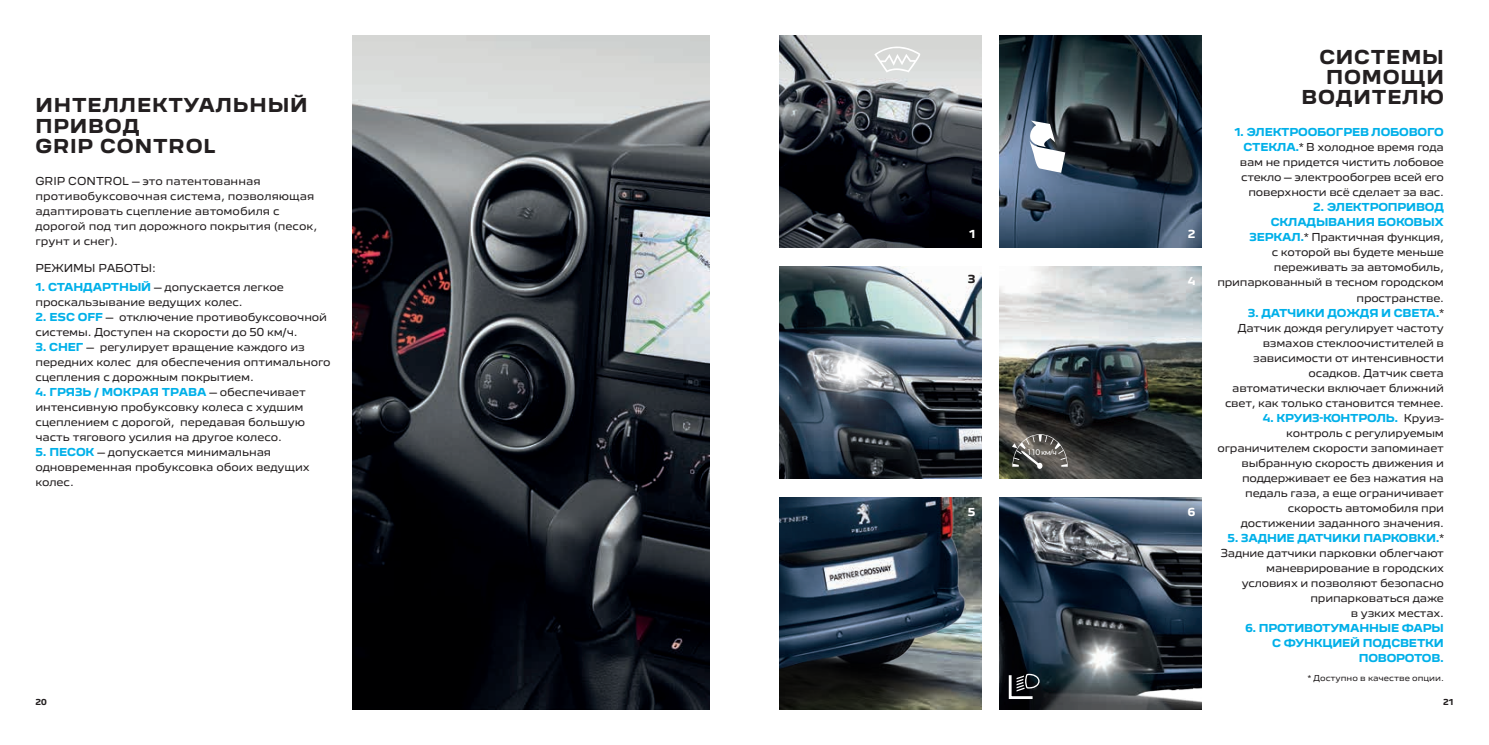
<style>
.page{position:relative;width:1489px;height:745px;background:#fff}
.page>*{position:absolute;margin:0;border:0;box-sizing:border-box;transform-origin:0 0}
.t1{font:700 17.5px/20px "Peugeot New Cyrillic Beta 1";letter-spacing:.05em;color:#231f20}
.t2{font:700 10.12px "Peugeot New Cyrillic Beta 1";color:#fff}
.t3{font:700 10.12px "Peugeot New Cyrillic Beta 1";color:#231f20}
.t4{font:10px/15px "Peugeot New Cyrillic Beta 1";letter-spacing:-.02em;color:#231f20}
.t5{font:10px/15px "Peugeot New Cyrillic Beta 1";color:#231f20}
.t6{font:700 10px/15px "Peugeot New Cyrillic Beta 1";letter-spacing:-.02em;color:#00b0e9;text-align:right}
.t7{font:8.38px "Peugeot";color:#fff}
.t8{font:7.5px "Peugeot New Cyrillic Beta 1";color:#231f20}
.t9{font:700 7.5px "Peugeot New Cyrillic Beta 1";color:#231f20}
.s1{font-weight:700;color:#00b0e9}
</style>
<div class="page">
<img style="left:779px;top:497px;width:202px;height:212px">
<img style="left:353px;top:35px;width:356px;height:674px">
<img style="left:779px;top:35px;width:202px;height:213px">
<img style="left:999px;top:35px;width:202px;height:213px">
<svg style="left:1029px;top:120px;width:36px;height:53px"></svg>
<img style="left:999px;top:497px;width:202px;height:212px">
<svg style="left:1007px;top:672px;width:32px;height:28px"></svg>
<img style="left:999px;top:266px;width:202px;height:212px">
<svg style="left:1011px;top:434px;width:56px;height:34px;background:#6a6863"></svg>
<img style="left:779px;top:266px;width:202px;height:212px">
<img style="left:780px;top:308px;width:159px;height:142px">
<svg style="left:874px;top:38px;width:47px;height:34px"></svg>
<h1 class="t1" style="left:35px;top:95px;width:274px">ИНТЕЛЛЕКТУАЛЬНЫЙ<br>ПРИВОД<br>GRIP CONTROL</h1>
<p class="t5" style="left:35px;top:173px;width:283px">GRIP CONTROL – это патентованная противобуксовочная система, позволяющая адаптировать сцепление автомобиля с дорогой под тип дорожного покрытия (песок, грунт и снег).</p>
<p class="t4" style="left:35px;top:261px;width:122px">РЕЖИМЫ РАБОТЫ:</p>
<p class="t4" style="left:35px;top:279px;width:250px"><span class="s1">1. СТАНДАРТНЫЙ</span> – допускается легкое проскальзывание ведущих колес.</p>
<p class="t4" style="left:35px;top:309px;width:293px"><span class="s1">2. ESC OFF</span> – отключение противобуксовочной системы. Доступен на скорости до 50 км/ч.</p>
<p class="t4" style="left:35px;top:339px;width:296px"><span class="s1">3. СНЕГ</span> – регулирует вращение каждого из передних колес для обеспечения оптимального сцепления с дорожным покрытием.</p>
<p class="t4" style="left:35px;top:384px;width:272px"><span class="s1">4. ГРЯЗЬ / МОКРАЯ ТРАВА</span> – обеспечивает интенсивную пробуксовку колеса с худшим сцеплением с дорогой, передавая большую часть тягового усилия на другое колесо.</p>
<p class="t4" style="left:35px;top:444px;width:276px"><span class="s1">5. ПЕСОК</span> – допускается минимальная одновременная пробуксовка обоих ведущих колес.</p>
<p class="t2" style="left:968px;top:227px;width:8px">1</p>
<p class="t2" style="left:1187px;top:227px;width:9px">2</p>
<p class="t3" style="left:967px;top:272px;width:9px">3</p>
<p class="t7" style="left:1026px;top:445px;width:32px">110 км/ч</p>
<p class="t2" style="left:1187px;top:274px;width:9px">4</p>
<p class="t2" style="left:967px;top:504px;width:9px">5</p>
<p class="t2" style="left:1187px;top:504px;width:9px">6</p>
<h1 class="t1" style="left:1301px;top:46px;width:144px;text-align:right">СИСТЕМЫ<br>ПОМОЩИ<br>ВОДИТЕЛЮ</h1>
<p class="t4" style="left:1234px;top:125px;width:211px;text-align:right"><span class="s1">1. ЭЛЕКТРООБОГРЕВ ЛОБОВОГО<br>СТЕКЛА.</span>* В холодное время года вам не придется чистить лобовое стекло – электрообогрев всей его поверхности всё сделает за вас.</p>
<p class="t4" style="left:1217px;top:200px;width:228px;text-align:right"><span class="s1">2. ЭЛЕКТРОПРИВОД<br>СКЛАДЫВАНИЯ БОКОВЫХ<br>ЗЕРКАЛ.</span>* Практичная функция,<br>с которой вы будете меньше переживать за автомобиль, припаркованный в тесном городском пространстве.</p>
<p class="t4" style="left:1224px;top:305px;width:220px;text-align:right"><span class="s1">3. ДАТЧИКИ ДОЖДЯ И СВЕТА.</span>*<br>Датчик дождя регулирует частоту взмахов стеклоочистителей в зависимости от интенсивности осадков. Датчик света автоматически включает ближний свет, как только становится темнее.</p>
<p class="t4" style="left:1217px;top:410px;width:228px;text-align:right"><span class="s1">4. КРУИЗ-КОНТРОЛЬ.</span> Круиз&shy;контроль с регулируемым ограничителем скорости запоминает выбранную скорость движения и поддерживает ее без нажатия на педаль газа, а еще ограничивает скорость автомобиля при достижении заданного значения.</p>
<p class="t4" style="left:1220px;top:530px;width:225px;text-align:right"><span class="s1">5. ЗАДНИЕ ДАТЧИКИ ПАРКОВКИ.</span>*<br>Задние датчики парковки облегчают маневрирование в городских условиях и позволяют безопасно припарковаться даже<br>в узких местах.</p>
<p class="t6" style="left:1245px;top:619px;width:200px">6. ПРОТИВОТУМАННЫЕ ФАРЫ<br>С ФУНКЦИЕЙ ПОДСВЕТКИ<br>ПОВОРОТОВ.</p>
<p class="t8" style="left:1307px;top:672px;width:138px">* Доступно в качестве опции.</p>
<p class="t9" style="left:35px;top:696px;width:13px">20</p>
<p class="t9" style="left:1442px;top:696px;width:12px">21</p>
</div>
